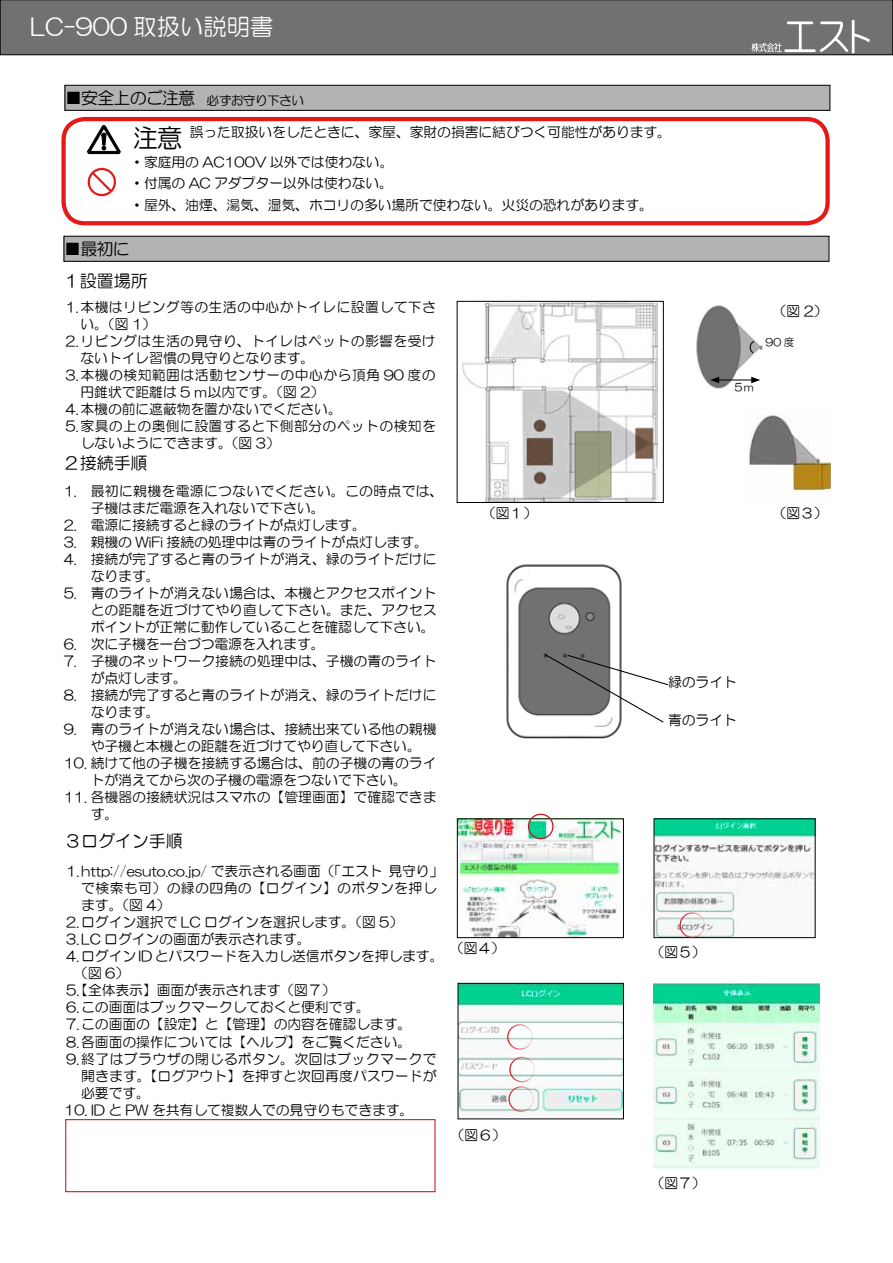
<style>
.page{position:relative;width:893px;height:1263px;background:#fff}
.page>*{position:absolute;margin:0;border:0;box-sizing:border-box;transform-origin:0 0}
.t1{font:25.5px "HG Maru Gothic MPRO";color:#000}
.t2{font:23.4px "HG Maru Gothic MPRO";color:#fff}
.t3{font:16.95px "HG Maru Gothic MPRO";letter-spacing:-.005em;color:#000}
.t4{font:16.95px "HG Maru Gothic MPRO";letter-spacing:-.05em;color:#000}
.t5{font:13.8px/17px "HG Maru Gothic MPRO";letter-spacing:-.005em;color:#000}
.t6{font:13.8px "HG Maru Gothic MPRO";letter-spacing:.03em;color:#000}
.t7{font:13.8px "HG Maru Gothic MPRO";letter-spacing:.035em;color:#000}
.t8{font:13.8px "HG Maru Gothic MPRO";letter-spacing:.025em;color:#000}
.t9{font:12.75px "HG Maru Gothic MPRO";letter-spacing:-.05em;color:#000}
.t10{font:10.65px "HG Maru Gothic MPRO";color:#000}
</style>
<div class="page">
<div style="left:65px;top:1119px;width:371px;height:73px;border:1px solid #d0121b"></div>
<img style="left:696px;top:305px;width:67px;height:84px">
<div style="left:64px;top:236px;width:765px;height:25px;background:#b3b3b3"></div>
<div style="left:64px;top:236px;width:765px;height:25px;border:1px solid #000"></div>
<div style="left:0;top:0;width:893px;height:55px;background:#727171"></div>
<div style="left:0;top:0;width:893px;height:55px;border:1px solid #000"></div>
<svg style="left:752px;top:20px;width:118px;height:34px"></svg>
<div style="left:65px;top:85px;width:765px;height:25px;background:#b3b3b3"></div>
<div style="left:65px;top:85px;width:765px;height:26px;border:1px solid #000"></div>
<svg style="left:88px;top:168px;width:28px;height:28px"></svg>
<svg style="left:87px;top:125px;width:33px;height:29px"></svg>
<div style="left:61px;top:117px;width:769px;height:108px;border:4px solid #e61919;border-radius:21px"></div>
<img style="left:459px;top:821px;width:163px;height:115px">
<div style="left:457px;top:819px;width:167px;height:119px;border:1px solid #000"></div>
<img style="left:506px;top:564px;width:116px;height:175px">
<img style="left:656px;top:821px;width:157px;height:115px">
<img style="left:460px;top:985px;width:162px;height:132px">
<div style="left:458px;top:983px;width:166px;height:136px;border:1px solid #000"></div>
<img style="left:654px;top:984px;width:166px;height:185px">
<img style="left:748px;top:415px;width:83px;height:78px">
<img style="left:463px;top:303px;width:195px;height:198px">
<div style="left:457px;top:301px;width:207px;height:202px;border:1px solid #000"></div>
<svg style="left:749px;top:340px;width:6px;height:14px"></svg>
<hr style="left:717px;top:380px;width:37px;height:1px;background:#000">
<svg style="left:751px;top:377px;width:9px;height:6px"></svg>
<svg style="left:710px;top:377px;width:9px;height:6px"></svg>
<svg style="left:543px;top:653px;width:126px;height:70px"></svg>
<div style="left:528px;top:814px;width:25px;height:25px;border:1px solid #d0121b;border-radius:50%"></div>
<div style="left:679px;top:912px;width:26px;height:26px;border:1px solid #d0121b;border-radius:50%"></div>
<div style="left:508px;top:1086px;width:26px;height:26px;border:1px solid #d0121b;border-radius:50%"></div>
<div style="left:509px;top:1057px;width:26px;height:25px;border:1px solid #d0121b;border-radius:50%"></div>
<div style="left:507px;top:1024px;width:26px;height:26px;border:1px solid #d0121b;border-radius:50%"></div>
<h2 class="t2" style="left:7px;top:15px;width:268px">　LC-900 取扱い説明書</h2>
<p class="t4" style="left:65px;top:89px;width:132px">■安全上のご注意</p>
<p class="t5" style="left:190px;top:124px;width:483px">誤った取扱いをしたときに、家屋、家財の損害に結びつく可能性があります。</p>
<p class="t9" style="left:194px;top:94px;width:111px">　必ずお守り下さい</p>
<h1 class="t1" style="left:133px;top:126px;width:51px">注意</h1>
<p class="t5" style="left:130px;top:151px;width:524px;line-height:21.3px">・家庭用の AC100V 以外では使わない。<br>・付属の AC アダプター以外は使わない。<br>・屋外、油煙、湯気、湿気、ホコリの多い場所で使わない。火災の恐れがあります。</p>
<p class="t3" style="left:64px;top:240px;width:67px">■最初に</p>
<p class="t3" style="left:63px;top:272px;width:86px">１設置場所</p>
<p class="t6" style="left:66px;top:300px;width:372px">1.本機はリビング等の生活の中心かトイレに設置して下さ</p>
<p class="t5" style="left:81px;top:316px;width:77px">い。（図 1(</p>
<p class="t6" style="left:66px;top:334px;width:372px">2.リビングは生活の見守り、トイレはペットの影響を受け</p>
<p class="t5" style="left:81px;top:350px;width:235px">ないトイレ習慣の見守りとなります。</p>
<p class="t7" style="left:66px;top:368px;width:372px">3.本機の検知範囲は活動センサーの中心から頂角 90 度の</p>
<p class="t5" style="left:81px;top:384px;width:245px">円錐状で距離は 5 ｍ以内です。（図 2(</p>
<p class="t5" style="left:66px;top:401px;width:278px">4.本機の前に遮蔽物を置かないでください。</p>
<p class="t6" style="left:66px;top:420px;width:372px">5.家具の上の奥側に設置すると下側部分のペットの検知を</p>
<p class="t5" style="left:81px;top:435px;width:201px">しないようにできます。（図 3(</p>
<p class="t3" style="left:63px;top:455px;width:86px">２接続手順</p>
<p class="t5" style="left:64px;top:482px;width:15px">1.</p>
<p class="t5" style="left:64px;top:516px;width:15px">2.</p>
<p class="t5" style="left:64px;top:533px;width:15px">3.</p>
<p class="t5" style="left:64px;top:550px;width:15px">4.</p>
<p class="t5" style="left:64px;top:584px;width:15px">5.</p>
<p class="t5" style="left:64px;top:635px;width:15px">6.</p>
<p class="t5" style="left:64px;top:652px;width:15px">7.</p>
<p class="t5" style="left:64px;top:686px;width:15px">8.</p>
<p class="t5" style="left:64px;top:720px;width:15px">9.</p>
<p class="t8" style="left:91px;top:484px;width:354px">最初に親機を電源につないでください。この時点では、</p>
<p class="t5" style="left:91px;top:499px;width:277px">子機はまだ電源を入れないで下さい。<br>電源に接続すると緑のライトが点灯します。</p>
<p class="t5" style="left:91px;top:533px;width:339px">親機の WiFi 接続の処理中は青のライトが点灯します。</p>
<p class="t5" style="left:91px;top:550px;width:347px">接続が完了すると青のライトが消え、緑のライトだけに</p>
<p class="t5" style="left:91px;top:567px;width:347px">なります。<br>青のライトが消えない場合は、本機とアクセスポイント</p>
<p class="t5" style="left:91px;top:601px;width:347px">との距離を近づけてやり直して下さい。また、アクセスポイントが正常に動作していることを確認して下さい。次に子機を一台づつ電源を入れます。</p>
<p class="t5" style="left:91px;top:652px;width:347px">子機のネットワーク接続の処理中は、子機の青のライト</p>
<p class="t5" style="left:91px;top:669px;width:347px">が点灯します。<br>接続が完了すると青のライトが消え、緑のライトだけに</p>
<p class="t5" style="left:91px;top:703px;width:347px">なります。<br>青のライトが消えない場合は、接続出来ている他の親機</p>
<p class="t5" style="left:91px;top:737px;width:332px">や子機と本機との距離を近づけてやり直して下さい。</p>
<p class="t5" style="left:64px;top:754px;width:374px;text-align:center">10. 続けて他の子機を接続する場合は、前の子機の青のライトが消えてから次の子機の電源をつないで下さい。</p>
<p class="t5" style="left:91px;top:788px;width:347px;text-indent:-27px">11. 各機器の接続状況はスマホの【管理画面】で確認できます。</p>
<p class="t3" style="left:64px;top:833px;width:120px">３ログイン手順</p>
<p class="t5" style="left:66px;top:863px;width:379px">1.http://esuto.co j p. / で表示される画面（「エスト見守り「</p>
<p class="t6" style="left:81px;top:881px;width:357px">で検索も可）の緑の四角の【ログイン】のボタンを押し</p>
<p class="t5" style="left:81px;top:897px;width:91px">ます。（図 4(</p>
<p class="t5" style="left:66px;top:914px;width:339px">2.ログイン選択で LC ログインを選択します。（図 5(</p>
<p class="t5" style="left:66px;top:931px;width:246px">3.LC ログインの画面が表示されます。</p>
<p class="t5" style="left:66px;top:948px;width:379px">4.ログイン ID とパスワードを入力し送信ボタンを押します。</p>
<p class="t5" style="left:74px;top:965px;width:56px">（図 6(</p>
<p class="t5" style="left:66px;top:982px;width:271px">【5 . 全体表示】画面が表示されます（図７(</p>
<p class="t5" style="left:66px;top:999px;width:305px">6.この画面はブックマークしておくと便利です。</p>
<p class="t5" style="left:66px;top:1016px;width:347px">7.この画面の【設定】と【管理】の内容を確認します。</p>
<p class="t5" style="left:66px;top:1033px;width:347px">8.各画面の操作については【ヘルプ】をご覧ください。</p>
<p class="t6" style="left:66px;top:1052px;width:372px">9.終了はブラウザの閉じるボタン。次回はブックマークで</p>
<p class="t5" style="left:81px;top:1067px;width:357px">開きます。【ログアウト】を押すと次回再度パスワードが</p>
<p class="t5" style="left:81px;top:1084px;width:70px">必要です。</p>
<p class="t5" style="left:64px;top:1101px;width:351px">10. ID と PW を共有して複数人での見守りもできます。</p>
<p class="t5" style="left:482px;top:504px;width:57px">（図１(</p>
<p class="t5" style="left:450px;top:940px;width:57px">（図４）</p>
<p class="t5" style="left:451px;top:1126px;width:57px">（図６(</p>
<p class="t10" style="left:733px;top:382px;width:23px">５ｍ</p>
<p class="t5" style="left:668px;top:673px;width:70px">緑のライト</p>
<p class="t5" style="left:668px;top:711px;width:70px">青のライト</p>
<p class="t5" style="left:651px;top:943px;width:57px">（図５(</p>
<p class="t5" style="left:773px;top:303px;width:56px">（図 2(</p>
<p class="t10" style="left:765px;top:337px;width:30px">90度</p>
<p class="t5" style="left:773px;top:504px;width:57px">（図３(</p>
<p class="t5" style="left:651px;top:1174px;width:57px">（図７(</p>
</div>
